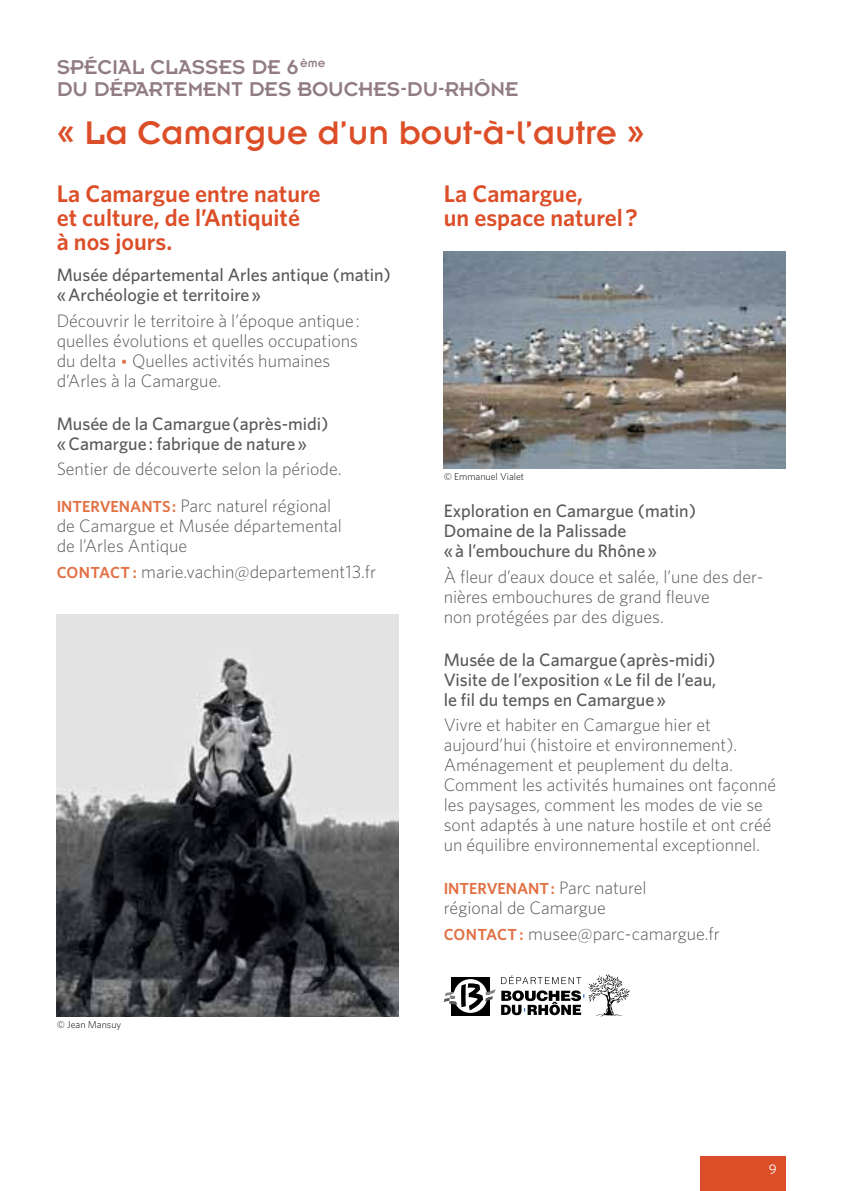
<style>
.page{position:relative;width:842px;height:1191px;background:#fff}
.page>*{position:absolute;margin:0;border:0;box-sizing:border-box;transform-origin:0 0}
.t1{font:36px "Insignia A";color:#dc4e28}
.t2{font:600 24px/24px "Whitney HTF";color:#dc4e28}
.t3{font:22px/22px "Insignia";color:#927c84}
.t4{font:300 18px/20px "Whitney HTF";color:#58595b}
.t5{font:500 18px/20px "Whitney HTF";color:#58595b}
.t6{font:600 16px "Whitney HTF";color:#e27145}
.t7{font:14px "Whitney HTF";color:#fff}
.t8{font:300 10px "Whitney";color:#000}
.s1{color:#e27145}
.s2{font-weight:600;font-size:16px;color:#e27145}
.s3{font-weight:300;font-size:18px;color:#58595b}
</style>
<div class="page">
<div style="left:700px;top:1157px;width:85px;height:34px;background:#dc4e28"></div>
<img style="left:444px;top:252px;width:341px;height:217px">
<img style="left:57px;top:614px;width:341px;height:402px">
<svg style="left:444px;top:974px;width:186px;height:42px"></svg>
<p class="t3" style="left:57px;top:56px;width:462px">SPÉCIAL CLASSES DE 6<sup>ÈME<br></sup>DU DÉPARTEMENT DES BOUCHES-DU-RHÔNE</p>
<h1 class="t1" style="left:57px;top:114px;width:590px">« La Camargue d’un bout-à-l’autre »</h1>
<h2 class="t2" style="left:57px;top:181px;width:265px">La Camargue entre nature et culture, de l’Antiquité<br>à nos jours.</h2>
<p class="t5" style="left:57px;top:264px;width:336px">Musée départemental Arles antique (matin) « Archéologie et territoire »</p>
<p class="t4" style="left:57px;top:310px;width:305px">Découvrir le territoire à l’époque antique : quelles évolutions et quelles occupations du delta <span class="s1">•</span> Quelles activités humaines d’Arles à la Camargue.</p>
<p class="t5" style="left:57px;top:413px;width:273px">Musée de la Camargue (après-midi) «Camargue : fabrique de nature »</p>
<p class="t4" style="left:57px;top:450px;width:286px;line-height:37px">Sentier de découverte selon la période.<br><span class="s2">I ntervenants :</span> Parc naturel régional</p>
<p class="t4" style="left:57px;top:516px;width:287px">de Camargue et Musée départemental de l’Arles Antique</p>
<p class="t4" style="left:57px;top:561px;width:321px"><span class="s2">Contact :</span> marie.vachin@departement13.fr</p>
<h2 class="t2" style="left:444px;top:181px;width:196px">La Camargue,<br>un espace naturel ?</h2>
<p class="t8" style="left:444px;top:471px;width:82px">© Emmanuel Vialet</p>
<p class="t5" style="left:444px;top:500px;width:254px">Exploration en Camargue (matin)<br>Domaine de la Palissade<br>« à l’embouchure du Rhône »</p>
<p class="t4" style="left:444px;top:566px;width:321px">À fleur d’eaux douce et salée, l’une des der&shy;nières embouchures de grand fleuve<br>non protégées par des digues.</p>
<p class="t5" style="left:444px;top:649px;width:274px;text-align:justify">Musée de la Camargue (après-midi)<br>Visite de l’exposition « Le fil de l’eau, le fil du temps en Camargue »</p>
<p class="t4" style="left:444px;top:714px;width:334px">Vivre et habiter en Camargue hier et aujourd’hui (histoire et environnement).<br>Aménagement et peuplement du delta.<br>Comment les activités humaines ont façonné les paysages, comment les modes de vie se sont adaptés à une nature hostile et ont créé un équilibre environnemental exceptionnel.</p>
<p class="t6" style="left:444px;top:878px;width:204px">Intervenant : <span class="s3">Parc naturel</span></p>
<p class="t4" style="left:444px;top:894px;width:278px;line-height:25.6px">régional de Camargue<br><span class="s2">Contact :</span> musee@parc-camargue.fr</p>
<p class="t8" style="left:57px;top:1018px;width:66px">© Jean Mansuy</p>
<p class="t7" style="left:769px;top:1161px;width:9px">9</p>
</div>
